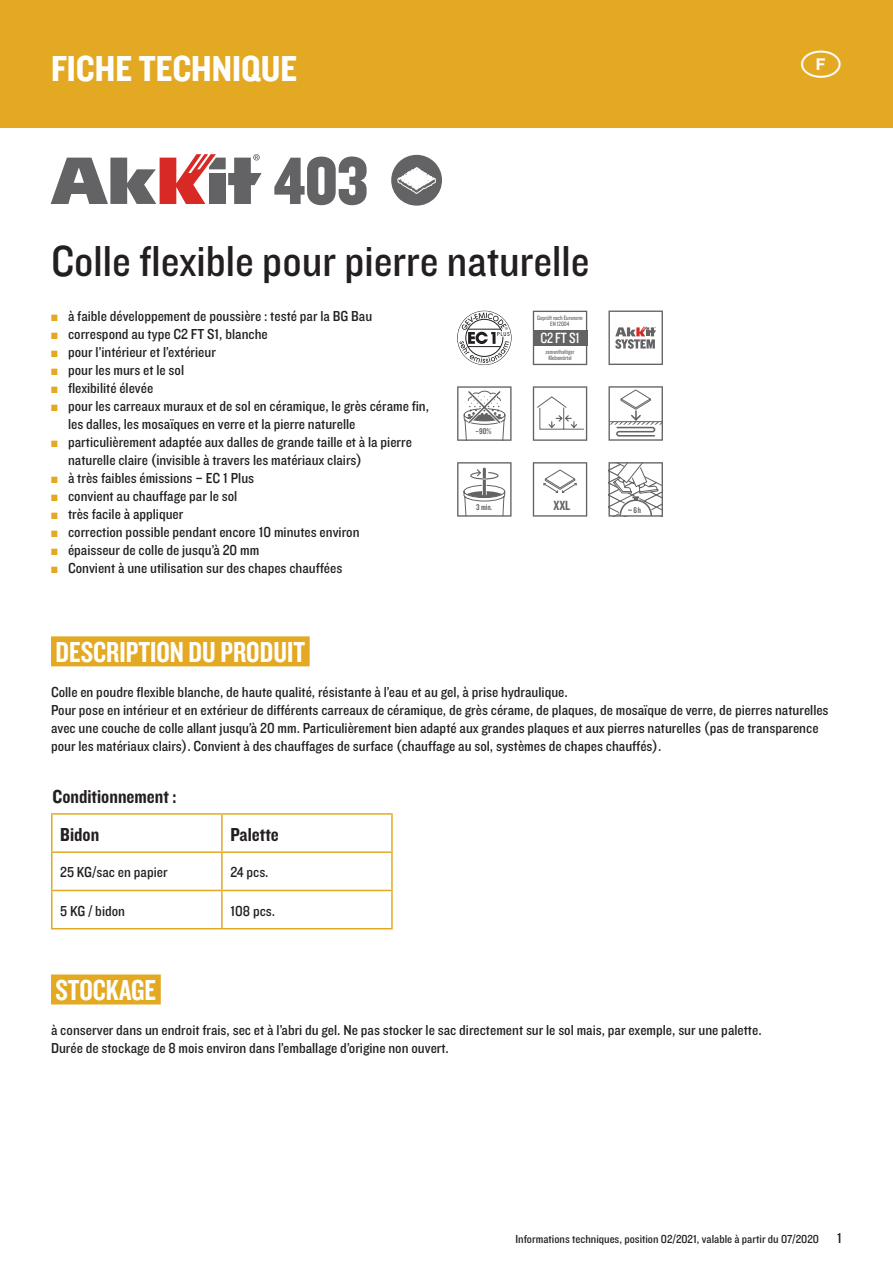
<style>
.page{position:relative;width:893px;height:1263px;background:#fff}
.page>*{position:absolute;margin:0;border:0;box-sizing:border-box;transform-origin:0 0}
.t1{font:45px "Knockout 30 Junior Welterwt";color:#231f20}
.t2{font:37.5px "Knockout 50 Welterweight";color:#fff}
.t3{font:30px "Knockout 49 Liteweight";color:#fff}
.t4{font:19.5px/38.2px "Knockout 50 Welterweight";color:#231f20}
.t5{font:15.3px "Knockout 29 Junior Ltweight";color:#fff}
.t6{font:15px/18px "Knockout 30 Junior Welterwt";color:#231f20}
.t7{font:13.8px "Knockout 49 Liteweight";color:#636366}
.t8{font:12px "Knockout 30 Junior Welterwt";color:#231f20}
.t9{font:8.7px "Knockout 49 Liteweight";color:#636366}
.t10{font:6.6px/6.1px "Knockout 29 Junior Ltweight";letter-spacing:-.01em;color:#636366;text-align:center}
.s1{font-size:13.5px;color:#e4a922}
.s2{font-size:11.55px}
</style>
<div class="page">
<div style="left:51px;top:636px;width:259px;height:30px;background:#e4a922"></div>
<div style="left:51px;top:974px;width:110px;height:30px;background:#e4a922"></div>
<hr style="left:51px;top:813px;width:171px;height:2px;background:#e4a922">
<hr style="left:51px;top:815px;width:2px;height:36px;background:#e4a922">
<hr style="left:222px;top:813px;width:171px;height:2px;background:#e4a922">
<hr style="left:221px;top:815px;width:2px;height:36px;background:#e4a922">
<hr style="left:391px;top:815px;width:2px;height:36px;background:#e4a922">
<hr style="left:51px;top:851px;width:171px;height:2px;background:#e4a922">
<hr style="left:51px;top:853px;width:2px;height:37px;background:#e4a922">
<hr style="left:222px;top:851px;width:171px;height:2px;background:#e4a922">
<hr style="left:221px;top:853px;width:2px;height:37px;background:#e4a922">
<hr style="left:391px;top:853px;width:2px;height:37px;background:#e4a922">
<hr style="left:51px;top:890px;width:171px;height:1px;background:#e4a922">
<hr style="left:51px;top:891px;width:2px;height:37px;background:#e4a922">
<hr style="left:222px;top:890px;width:171px;height:1px;background:#e4a922">
<hr style="left:221px;top:891px;width:2px;height:37px;background:#e4a922">
<hr style="left:391px;top:891px;width:2px;height:37px;background:#e4a922">
<hr style="left:51px;top:928px;width:171px;height:1px;background:#e4a922">
<hr style="left:222px;top:928px;width:171px;height:1px;background:#e4a922">
<div style="left:0;top:0;width:893px;height:128px;background:#e4a922"></div>
<svg style="left:51px;top:154px;width:211px;height:50px"></svg>
<svg style="left:274px;top:156px;width:93px;height:49px"></svg>
<svg style="left:391px;top:155px;width:51px;height:51px"></svg>
<svg style="left:457px;top:311px;width:55px;height:54px"></svg>
<svg style="left:533px;top:311px;width:54px;height:54px"></svg>
<svg style="left:608px;top:386px;width:55px;height:55px"></svg>
<svg style="left:608px;top:311px;width:55px;height:54px"></svg>
<svg style="left:457px;top:386px;width:55px;height:55px"></svg>
<svg style="left:533px;top:386px;width:54px;height:55px"></svg>
<svg style="left:533px;top:462px;width:54px;height:55px"></svg>
<svg style="left:608px;top:462px;width:55px;height:55px"></svg>
<svg style="left:457px;top:462px;width:55px;height:55px"></svg>
<h2 class="t2" style="left:51px;top:44px;width:248px">FICHE TECHNIQUE</h2>
<h1 class="t1" style="left:51px;top:230px;width:540px">Colle flexible pour pierre naturelle</h1>
<p class="t6" style="left:51px;top:307px;width:323px"><span class="s1">ŝ</span> à faible développement de poussière : testé par la BG Bau</p>
<p class="t6" style="left:51px;top:325px;width:218px"><span class="s1">ŝ</span> correspond au type C2 FT S1, blanche</p>
<p class="t6" style="left:51px;top:343px;width:166px"><span class="s1">ŝ</span> pour l’intérieur et l’extérieur</p>
<p class="t6" style="left:51px;top:361px;width:135px"><span class="s1">ŝ</span> pour les murs et le sol</p>
<p class="t6" style="left:51px;top:379px;width:104px"><span class="s1">ŝ</span> flexibilité élevée</p>
<p class="t6" style="left:51px;top:397px;width:380px"><span class="s1">ŝ</span> pour les carreaux muraux et de sol en céramique, le grès cérame fin,</p>
<p class="t6" style="left:68px;top:415px;width:289px">les dalles, les mosaïques en verre et la pierre naturelle</p>
<p class="t6" style="left:51px;top:433px;width:362px"><span class="s1">ŝ</span> particulièrement adaptée aux dalles de grande taille et à la pierre</p>
<p class="t6" style="left:68px;top:451px;width:295px">naturelle claire (invisible à travers les matériaux clairs)</p>
<p class="t6" style="left:51px;top:469px;width:205px"><span class="s1">ŝ</span> à très faibles émissions – EC 1 Plus</p>
<p class="t6" style="left:51px;top:487px;width:188px"><span class="s1">ŝ</span> convient au chauffage par le sol</p>
<p class="t6" style="left:51px;top:505px;width:134px"><span class="s1">ŝ</span> très facile à appliquer</p>
<p class="t6" style="left:51px;top:523px;width:310px"><span class="s1">ŝ</span> correction possible pendant encore 10 minutes environ</p>
<p class="t6" style="left:51px;top:541px;width:210px"><span class="s1">ŝ</span> épaisseur de colle de jusqu’à 20 mm</p>
<p class="t6" style="left:51px;top:559px;width:293px"><span class="s1">ŝ</span> Convient à une utilisation sur des chapes chauffées</p>
<p class="t10" style="left:537px;top:314px;width:47px">Geprüft nach Euronorm<br>EN 12004</p>
<p class="t5" style="left:540px;top:328px;width:41px">C2 FT S1</p>
<p class="t10" style="left:546px;top:348px;width:31px">zementhaltiger<br>Klebemörtel</p>
<p class="t9" style="left:475px;top:426px;width:18px">–90%</p>
<p class="t7" style="left:553px;top:497px;width:18px">XXL</p>
<p class="t9" style="left:628px;top:504px;width:14px"><span class="s2">~</span> 6 h</p>
<p class="t9" style="left:476px;top:502px;width:17px">3 min.</p>
<h3 class="t3" style="left:56px;top:633px;width:251px">DESCRIPTION DU PRODUIT</h3>
<p class="t6" style="left:51px;top:682px;width:779px">Colle en poudre flexible blanche, de haute qualité, résistante à l’eau et au gel, à prise hydraulique.<br>Pour pose en intérieur et en extérieur de différents carreaux de céramique, de grès cérame, de plaques, de mosaïque de verre, de pierres naturelles avec une couche de colle allant jusqu’à 20 mm. Particulièrement bien adapté aux grandes plaques et aux pierres naturelles (pas de transparence pour les matériaux clairs). Convient à des chauffages de surface (chauffage au sol, systèmes de chapes chauffés).</p>
<h3 class="t4" style="left:60px;top:776px;width:118px;text-indent:-8px">Conditionnement :<br>Bidon</h3>
<h3 class="t4" style="left:230px;top:814px;width:50px">Palette</h3>
<p class="t6" style="left:60px;top:863px;width:109px">25 KG/sac en papier</p>
<p class="t6" style="left:230px;top:863px;width:40px">24 pcs.</p>
<p class="t6" style="left:60px;top:901px;width:66px">5 KG / bidon</p>
<p class="t6" style="left:230px;top:901px;width:46px">108 pcs.</p>
<h3 class="t3" style="left:56px;top:971px;width:102px">STOCKAGE</h3>
<p class="t6" style="left:51px;top:1020px;width:712px">à conserver dans un endroit frais, sec et à l’abri du gel. Ne pas stocker le sac directement sur le sol mais, par exemple, sur une palette.<br>Durée de stockage de 8 mois environ dans l’emballage d’origine non ouvert.</p>
<p class="t8" style="left:515px;top:1231px;width:305px">Informations techniques, position 02/2021, valable à partir du 07/2020</p>
<p class="t6" style="left:837px;top:1229px;width:6px">1</p>
</div>
